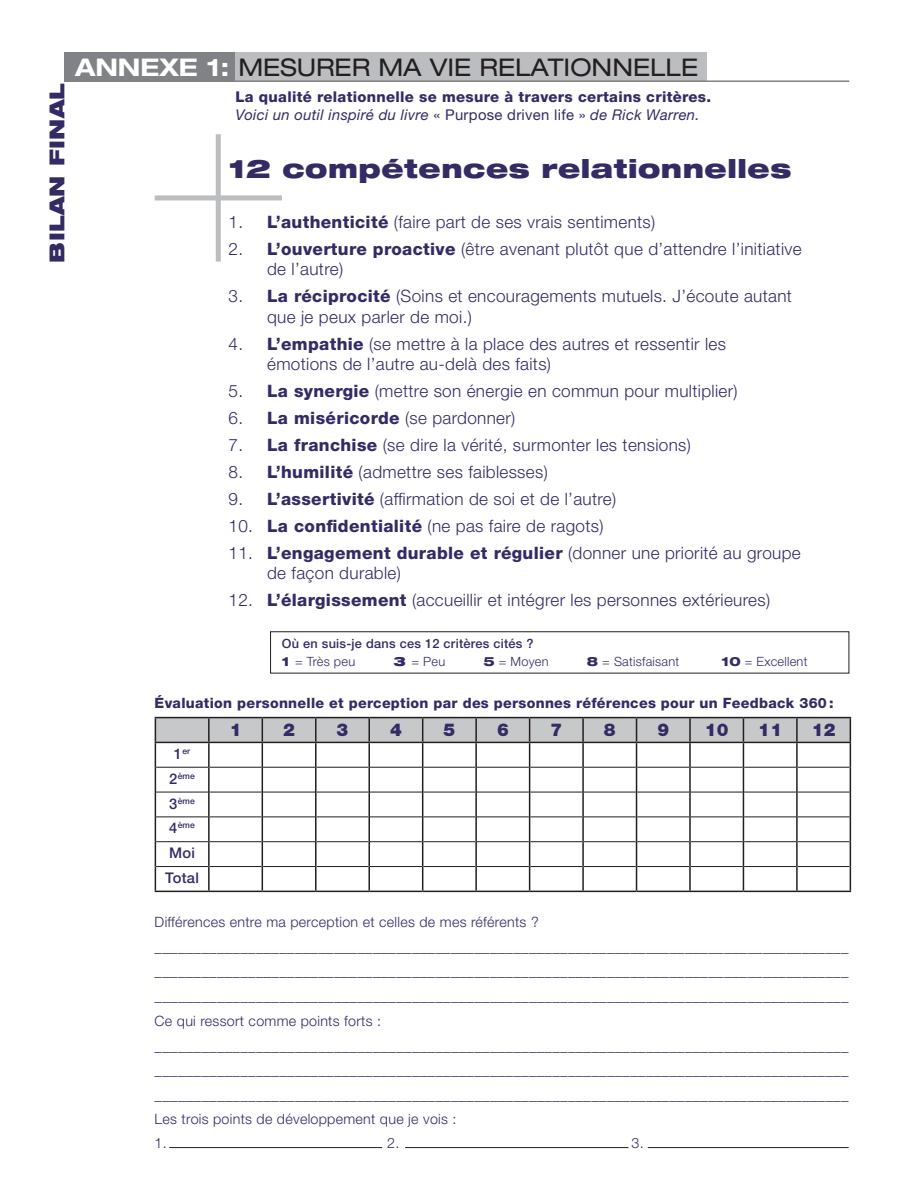
<style>
.page{position:relative;width:918px;height:1188px;background:#fff}
.page>*{position:absolute;margin:0;border:0;box-sizing:border-box;transform-origin:0 0}
.t1{font:900 expanded 25.65px "Helvetica Neue LT Std";letter-spacing:.02em;color:#342b65}
.t2{font:expanded 24.45px "Helvetica Neue LT Std";color:#231f20}
.t3{font:900 expanded 20.7px "Helvetica Neue LT Std";letter-spacing:.02em;color:#342b65}
.t4{font:900 17.7px "Helvetica Neue LT Std";color:#342b65}
.t5{font:300 17.1px/20.5px "Helvetica Neue LT Std";letter-spacing:.02em;color:#342b65}
.t6{font:300 15px/24.8px "Helvetica Neue LT Std";color:#342b65;text-align:justify}
.t7{font:800 14.85px/17.9px "Helvetica Neue LT Std";letter-spacing:.02em;color:#342b65}
.t8{font:500 14.7px/24.9px "Helvetica Neue LT Std";letter-spacing:.02em;color:#342b65}
.t9{font:300 14.25px/23.9px "Helvetica Neue LT Std";letter-spacing:.02em;color:#342b65}
.t10{font:800 14.25px "Helvetica Neue LT Std";letter-spacing:.02em;color:#342b65}
.t11{font:500 12.75px/18px "Helvetica Neue LT Std";letter-spacing:.02em;color:#342b65}
.t12{font:300 12.75px "Helvetica Neue LT Std";letter-spacing:.02em;color:#342b65}
.t13{font:500 8.55px "Helvetica Neue LT Std";letter-spacing:.02em;color:#342b65}
.s1{font-weight:700;color:#fff}
.s2{font-weight:400;font-style:italic}
.s3{font-weight:400}
.s4{font-weight:800}
.s5{font-weight:800;font-stretch:expanded}
.s6{font-weight:300}
.s7{font-weight:900;font-stretch:expanded}
.s8{font-size:14.7px}
</style>
<div class="page">
<hr style="left:169px;top:1147px;width:213px;height:1px;background:#231f20">
<hr style="left:405px;top:1147px;width:223px;height:1px;background:#231f20">
<hr style="left:648px;top:1147px;width:201px;height:1px;background:#231f20">
<div style="left:65px;top:53px;width:170px;height:29px;background:#808285"></div>
<div style="left:235px;top:53px;width:472px;height:29px;background:#bcbdc0"></div>
<svg style="left:155px;top:134px;width:127px;height:128px"></svg>
<hr style="left:155px;top:717px;width:54px;height:1px;background:#231f20">
<hr style="left:209px;top:717px;width:53px;height:1px;background:#231f20">
<hr style="left:262px;top:717px;width:54px;height:1px;background:#231f20">
<hr style="left:316px;top:717px;width:53px;height:1px;background:#231f20">
<hr style="left:369px;top:717px;width:54px;height:1px;background:#231f20">
<hr style="left:423px;top:717px;width:53px;height:1px;background:#231f20">
<hr style="left:476px;top:717px;width:54px;height:1px;background:#231f20">
<hr style="left:530px;top:717px;width:53px;height:1px;background:#231f20">
<hr style="left:583px;top:717px;width:54px;height:1px;background:#231f20">
<hr style="left:637px;top:717px;width:53px;height:1px;background:#231f20">
<hr style="left:690px;top:717px;width:53px;height:1px;background:#231f20">
<hr style="left:743px;top:717px;width:54px;height:1px;background:#231f20">
<hr style="left:797px;top:717px;width:54px;height:1px;background:#231f20">
<svg style="left:155px;top:718px;width:696px;height:173px"></svg>
<hr style="left:155px;top:891px;width:54px;height:1px;background:#231f20">
<hr style="left:209px;top:891px;width:53px;height:1px;background:#231f20">
<hr style="left:262px;top:891px;width:54px;height:1px;background:#231f20">
<hr style="left:316px;top:891px;width:53px;height:1px;background:#231f20">
<hr style="left:369px;top:891px;width:54px;height:1px;background:#231f20">
<hr style="left:423px;top:891px;width:53px;height:1px;background:#231f20">
<hr style="left:476px;top:891px;width:54px;height:1px;background:#231f20">
<hr style="left:530px;top:891px;width:53px;height:1px;background:#231f20">
<hr style="left:583px;top:891px;width:54px;height:1px;background:#231f20">
<hr style="left:637px;top:891px;width:53px;height:1px;background:#231f20">
<hr style="left:690px;top:891px;width:53px;height:1px;background:#231f20">
<hr style="left:743px;top:891px;width:54px;height:1px;background:#231f20">
<hr style="left:797px;top:891px;width:54px;height:1px;background:#231f20">
<div style="left:270px;top:631px;width:579px;height:42px;border:1px solid #231f20"></div>
<hr style="left:235px;top:80px;width:614px;height:2px;background:#808285">
<p class="t3" style="left:44px;top:263px;width:181px;rotate:-90deg">BILAN FINAL</p>
<h2 class="t2" style="left:75px;top:53px;width:625px"><span class="s1">ANNEXE 1:</span> MESURER MA VIE RELATIONNELLE</h2>
<p class="t7" style="left:236px;top:88px;width:477px">La qualité relationnelle se mesure à travers certains critères.<br><span class="s2">Voici un outil inspiré du livre</span> <span class="s3">« Purpose driven life »</span> <span class="s2">de Rick Warren.</span></p>
<h1 class="t1" style="left:229px;top:152px;width:564px">12 compétences relationnelles</h1>
<p class="t5" style="left:229px;top:211px;width:428px">1. <span class="s4">L’authenticité</span> (faire part de ses vrais sentiments)</p>
<p class="t5" style="left:267px;top:238px;width:536px;text-indent:-38px">2. <span class="s4">L’ouverture proactive</span> (être avenant plutôt que d’attendre l’initiative de l’autre)</p>
<p class="t5" style="left:267px;top:285px;width:526px;text-indent:-38px">3. <span class="s4">La réciprocité</span> (Soins et encouragements mutuels. J’écoute autant que je peux parler de moi.)</p>
<p class="t5" style="left:267px;top:333px;width:460px;text-indent:-38px">4. <span class="s4">L’empathie</span> (se mettre à la place des autres et ressentir les émotions de l’autre au-delà des faits)</p>
<p class="t5" style="left:229px;top:380px;width:511px">5. <span class="s4">La synergie</span> (mettre son énergie en commun pour multiplier)</p>
<p class="t5" style="left:229px;top:407px;width:288px">6. <span class="s4">La miséricorde</span> (se pardonner)</p>
<p class="t5" style="left:229px;top:434px;width:464px">7. <span class="s4">La franchise</span> (se dire la vérité, surmonter les tensions)</p>
<p class="t5" style="left:229px;top:461px;width:321px">8. <span class="s4">L’humilité</span> (admettre ses faiblesses)</p>
<p class="t5" style="left:229px;top:488px;width:389px">9. <span class="s4">L’assertivité</span> (affirmation de soi et de l’autre)</p>
<p class="t5" style="left:229px;top:515px;width:376px">10. <span class="s4">La confidentialité</span> (ne pas faire de ragots)</p>
<p class="t5" style="left:267px;top:542px;width:535px;text-indent:-38px">11. <span class="s4">L’engagement durable et régulier</span> (donner une priorité au groupe de façon durable)</p>
<p class="t5" style="left:229px;top:590px;width:543px">12. <span class="s4">L’élargissement</span> (accueillir et intégrer les personnes extérieures)</p>
<p class="t11" style="left:282px;top:634px;width:253px">Où en suis-je dans ces 12 critères cités ?<br><span class="s5">1</span> <span class="s6">= Très peu</span></p>
<p class="t12" style="left:394px;top:653px;width:53px"><span class="s7">3</span> = Peu</p>
<p class="t12" style="left:483px;top:653px;width:67px"><span class="s5">5</span> = Moyen</p>
<p class="t12" style="left:587px;top:653px;width:94px"><span class="s5">8</span> = Satisfaisant</p>
<p class="t12" style="left:721px;top:653px;width:88px"><span class="s5">10</span> = Excellent</p>
<p class="t10" style="left:155px;top:694px;width:681px">Évaluation personnelle et perception par des personnes références pour un Feedback 360 :</p>
<p class="t4" style="left:230px;top:719px;width:13px">1</p>
<p class="t4" style="left:283px;top:719px;width:13px">2</p>
<p class="t4" style="left:337px;top:719px;width:13px">3</p>
<p class="t4" style="left:390px;top:719px;width:13px">4</p>
<p class="t4" style="left:444px;top:719px;width:13px">5</p>
<p class="t4" style="left:497px;top:719px;width:13px">6</p>
<p class="t4" style="left:550px;top:719px;width:13px">7</p>
<p class="t4" style="left:604px;top:719px;width:13px">8</p>
<p class="t4" style="left:657px;top:719px;width:13px">9</p>
<p class="t4" style="left:705px;top:719px;width:25px">10</p>
<p class="t4" style="left:758px;top:719px;width:25px">11</p>
<p class="t4" style="left:812px;top:719px;width:25px">12</p>
<p class="t13" style="left:174px;top:746px;width:18px"><span class="s8">1</span>er</p>
<p class="t13" style="left:169px;top:771px;width:27px"><span class="s8">2</span>ème</p>
<p class="t13" style="left:169px;top:796px;width:27px"><span class="s8">3</span>ème</p>
<p class="t13" style="left:169px;top:820px;width:27px"><span class="s8">4</span>ème</p>
<p class="t8" style="left:165px;top:840px;width:35px">Moi<br>Total</p>
<p class="t9" style="left:155px;top:910px;width:386px">Différences entre ma perception et celles de mes référents ?</p>
<p class="t6" style="left:155px;top:934px;width:695px">_________________________________________________________________________________________ _________________________________________________________________________________________ _________________________________________________________________________________________</p>
<p class="t9" style="left:155px;top:1009px;width:228px">Ce qui ressort comme points forts :</p>
<p class="t6" style="left:155px;top:1033px;width:695px">_________________________________________________________________________________________ _________________________________________________________________________________________ _________________________________________________________________________________________</p>
<p class="t9" style="left:155px;top:1107px;width:303px">Les trois points de développement que je vois :<br>1.</p>
<p class="t9" style="left:387px;top:1130px;width:14px">2.</p>
<p class="t9" style="left:632px;top:1130px;width:14px">3.</p>
</div>
